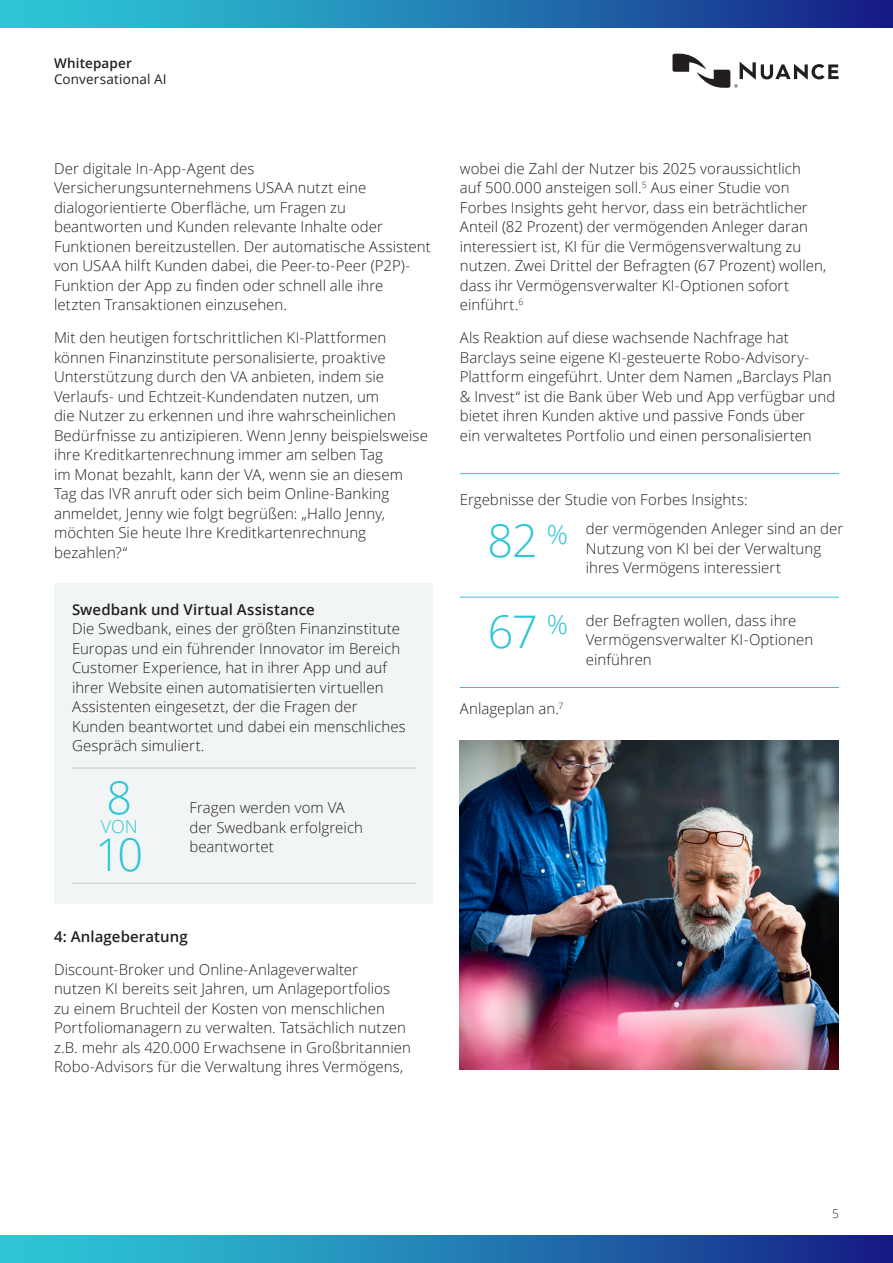
<style>
.page{position:relative;width:893px;height:1263px;background:#fff}
.page>*{position:absolute;margin:0;border:0;box-sizing:border-box;transform-origin:0 0}
.Large_Stat_30pt{font:300 45px "Open Sans";color:#2dc6d6}
.Large_Stat_30pt-2{font:300 18px "Open Sans";color:#2dc6d6}
.Body_Text_10_13{font:300 15px/19.5px "Open Sans";letter-spacing:.005em;color:#231f20}
.Headline_Level_2_-_1{font:600 15px "Open Sans";letter-spacing:.005em;color:#231f20}
.Body_Text_10_13-2{font:600 15px "Open Sans";letter-spacing:.005em;color:#231f20}
.Product_Offering_Nam{font:13.5px "Open Sans";letter-spacing:.01em;color:#231f20}
.White_paper_9_11{font:600 13.5px "Open Sans";letter-spacing:.015em;color:#231f20}
.t1{font:300 12px "Open Sans";color:#231f20}
</style>
<div class="page">
<div style="left:0;top:1236px;width:893px;height:27px;background:linear-gradient(to right,#2fd4dd,#162287)"></div>
<svg style="left:672px;top:54px;width:167px;height:34px"></svg>
<div style="left:0;top:0;width:893px;height:27px;background:linear-gradient(to right,#2fd4dd,#162287)"></div>
<div style="left:54px;top:583px;width:379px;height:320px;background:#f2f5f5"></div>
<hr style="left:72px;top:768px;width:344px;height:1px;background:#c4caca">
<hr style="left:72px;top:883px;width:344px;height:1px;background:#c4caca">
<hr style="left:460px;top:473px;width:379px;height:1px;background:#2dc6d6">
<hr style="left:460px;top:597px;width:379px;height:1px;background:#2dc6d6">
<hr style="left:460px;top:687px;width:379px;height:1px;background:#2dc6d6">
<img style="left:460px;top:740px;width:379px;height:330px">
<p class="White_paper_9_11" style="left:54px;top:54px;width:79px">Whitepaper</p>
<p class="Product_Offering_Nam" style="left:54px;top:70px;width:114px">Conversational AI</p>
<p class="Body_Text_10_13" style="left:54px;top:158px;width:378px">Der digitale In-App-Agent des Versicherungsunternehmens USAA nutzt eine dialogorientierte Oberfläche, um Fragen zu beantworten und Kunden relevante Inhalte oder Funktionen bereitzustellen. Der automatische Assistent von USAA hilft Kunden dabei, die Peer-to-Peer (P2P)- Funktion der App zu finden oder schnell alle ihre letzten Transaktionen einzusehen.</p>
<p class="Body_Text_10_13" style="left:54px;top:327px;width:375px">Mit den heutigen fortschrittlichen KI-Plattformen können Finanzinstitute personalisierte, proaktive Unterstützung durch den VA anbieten, indem sie Verlaufs- und Echtzeit-Kundendaten nutzen, um<br>die Nutzer zu erkennen und ihre wahrscheinlichen Bedürfnisse zu antizipieren. Wenn Jenny beispielsweise ihre Kreditkartenrechnung immer am selben Tag<br>im Monat bezahlt, kann der VA, wenn sie an diesem Tag das IVR anruft oder sich beim Online-Banking anmeldet, Jenny wie folgt begrüßen: „Hallo Jenny, möchten Sie heute Ihre Kreditkartenrechnung bezahlen?“</p>
<p class="Headline_Level_2_-_1" style="left:72px;top:599px;width:244px">Swedbank und Virtual Assistance</p>
<p class="Body_Text_10_13" style="left:72px;top:618px;width:335px">Die Swedbank, eines der größten Finanzinstitute Europas und ein führender Innovator im Bereich Customer Experience, hat in ihrer App und auf ihrer Website einen automatisierten virtuellen Assistenten eingesetzt, der die Fragen der Kunden beantwortet und dabei ein menschliches Gespräch simuliert.</p>
<p class="Large_Stat_30pt" style="left:106px;top:767px;width:27px">8</p>
<p class="Large_Stat_30pt-2" style="left:101px;top:814px;width:38px">VON</p>
<p class="Large_Stat_30pt" style="left:95px;top:824px;width:50px">10</p>
<p class="Body_Text_10_13" style="left:189px;top:798px;width:175px">Fragen werden vom VA der Swedbank erfolgreich beantwortet</p>
<p class="Body_Text_10_13-2" style="left:54px;top:926px;width:135px">4: Anlageberatung</p>
<p class="Body_Text_10_13" style="left:54px;top:959px;width:359px">Discount-Broker und Online-Anlageverwalter<br>nutzen KI bereits seit Jahren, um Anlageportfolios<br>zu einem Bruchteil der Kosten von menschlichen Portfoliomanagern zu verwalten. Tatsächlich nutzen z.B. mehr als 420.000 Erwachsene in Großbritannien Robo-Advisors für die Verwaltung ihres Vermögens,</p>
<p class="Body_Text_10_13" style="left:460px;top:158px;width:368px">wobei die Zahl der Nutzer bis 2025 voraussichtlich<br>auf 500.000 ansteigen soll.<sup>5</sup> Aus einer Studie von Forbes Insights geht hervor, dass ein beträchtlicher Anteil (82 Prozent) der vermögenden Anleger daran interessiert ist, KI für die Vermögensverwaltung zu nutzen. Zwei Drittel der Befragten (67 Prozent) wollen, dass ihr Vermögensverwalter KI-Optionen sofort einführt.<sup>6</sup></p>
<p class="Body_Text_10_13" style="left:460px;top:327px;width:377px">Als Reaktion auf diese wachsende Nachfrage hat Barclays seine eigene KI-gesteuerte Robo-Advisory-Plattform eingeführt. Unter dem Namen „Barclays Plan &amp; Invest“ ist die Bank über Web und App verfügbar und bietet ihren Kunden aktive und passive Fonds über<br>ein verwaltetes Portfolio und einen personalisierten</p>
<p class="Body_Text_10_13" style="left:460px;top:489px;width:289px">Ergebnisse der Studie von Forbes Insights:</p>
<p class="Large_Stat_30pt" style="left:488px;top:510px;width:82px">82 <sup>%</sup></p>
<p class="Large_Stat_30pt" style="left:488px;top:600px;width:82px">67 <sup>%</sup></p>
<p class="Body_Text_10_13" style="left:460px;top:698px;width:105px">Anlageplan an.<sup>7</sup></p>
<p class="Body_Text_10_13" style="left:586px;top:519px;width:259px">der vermögenden Anleger sind an der<br>Nutzung von KI bei der Verwaltung ihres Vermögens interessiert</p>
<p class="Body_Text_10_13" style="left:586px;top:610px;width:229px">der Befragten wollen, dass ihre<br>Vermögensverwalter KI-Optionen einführen</p>
<p class="t1" style="left:832px;top:1205px;width:8px">5</p>
</div>
